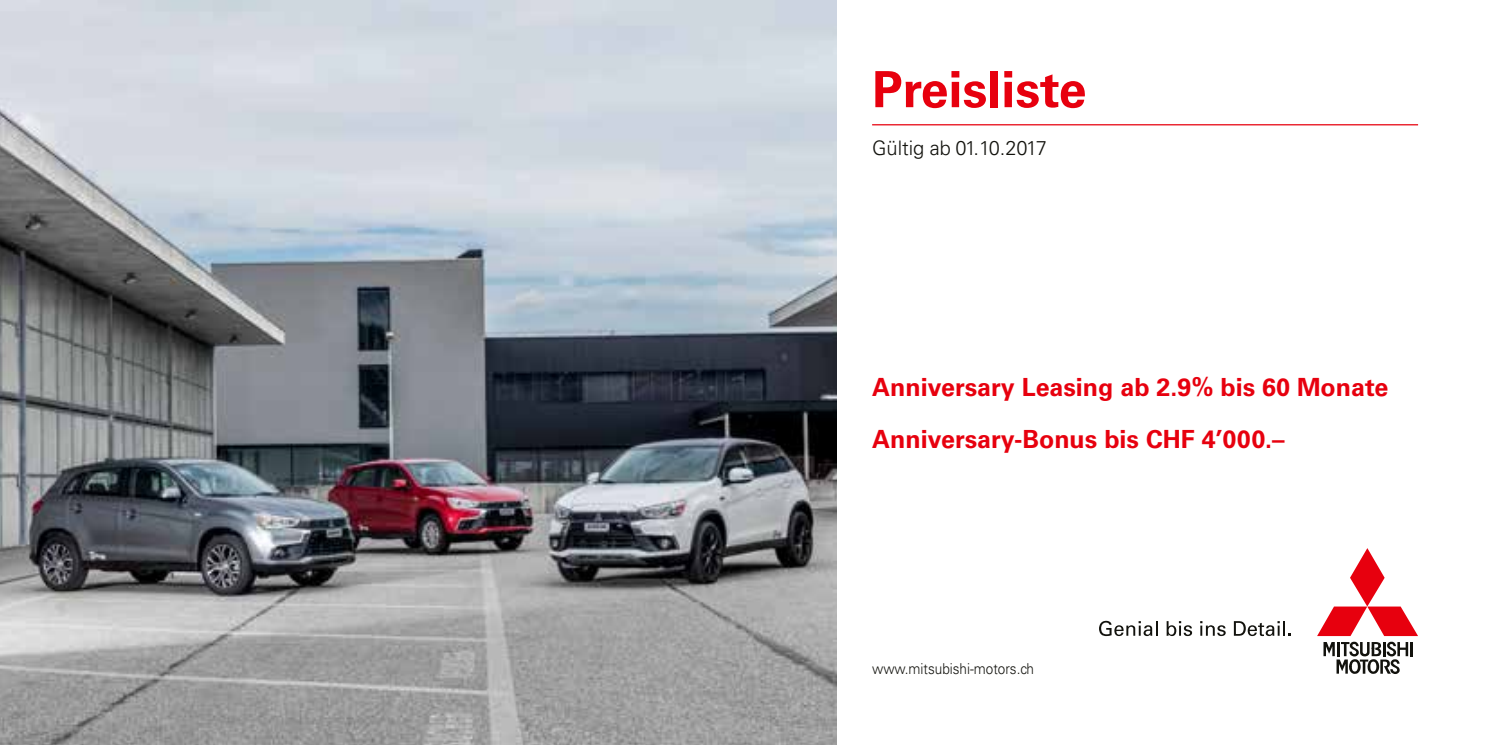
<style>
.page{position:relative;width:1489px;height:745px;background:#fff}
.page>*{position:absolute;margin:0;border:0;box-sizing:border-box;transform-origin:0 0}
.t1{font:700 50px "Univers LT Std";color:#e7000e}
.t2{font:700 25px/52.5px "Univers LT Std";color:#e7000e}
.t3{font:300 20px "Univers LT Std";color:#12120d}
.t4{font:300 15px "Univers LT Std";color:#12120d;scale:.9 1}
</style>
<div class="page">
<img style="left:0;top:0;width:836px;height:744px">
<hr style="left:872px;top:124px;width:545px;height:1px;background:#e7000e">
<svg style="left:1099px;top:620px;width:58px;height:15px"></svg>
<svg style="left:1166px;top:621px;width:25px;height:14px"></svg>
<svg style="left:1200px;top:621px;width:25px;height:14px"></svg>
<svg style="left:1233px;top:621px;width:57px;height:14px"></svg>
<svg style="left:1317px;top:548px;width:100px;height:125px"></svg>
<h1 class="t1" style="left:872px;top:60px;width:216px">Preisliste</h1>
<p class="t3" style="left:872px;top:136px;width:176px">Gültig ab 01.10.2017</p>
<p class="t2" style="left:872px;top:360px;width:517px">Anniversary Leasing ab 2.9% bis 60 Monate<br>Anniversary-Bonus bis CHF 4’000.–</p>
<p class="t4" style="left:872px;top:659px;width:181px">www.mitsubishi-motors.ch</p>
</div>
